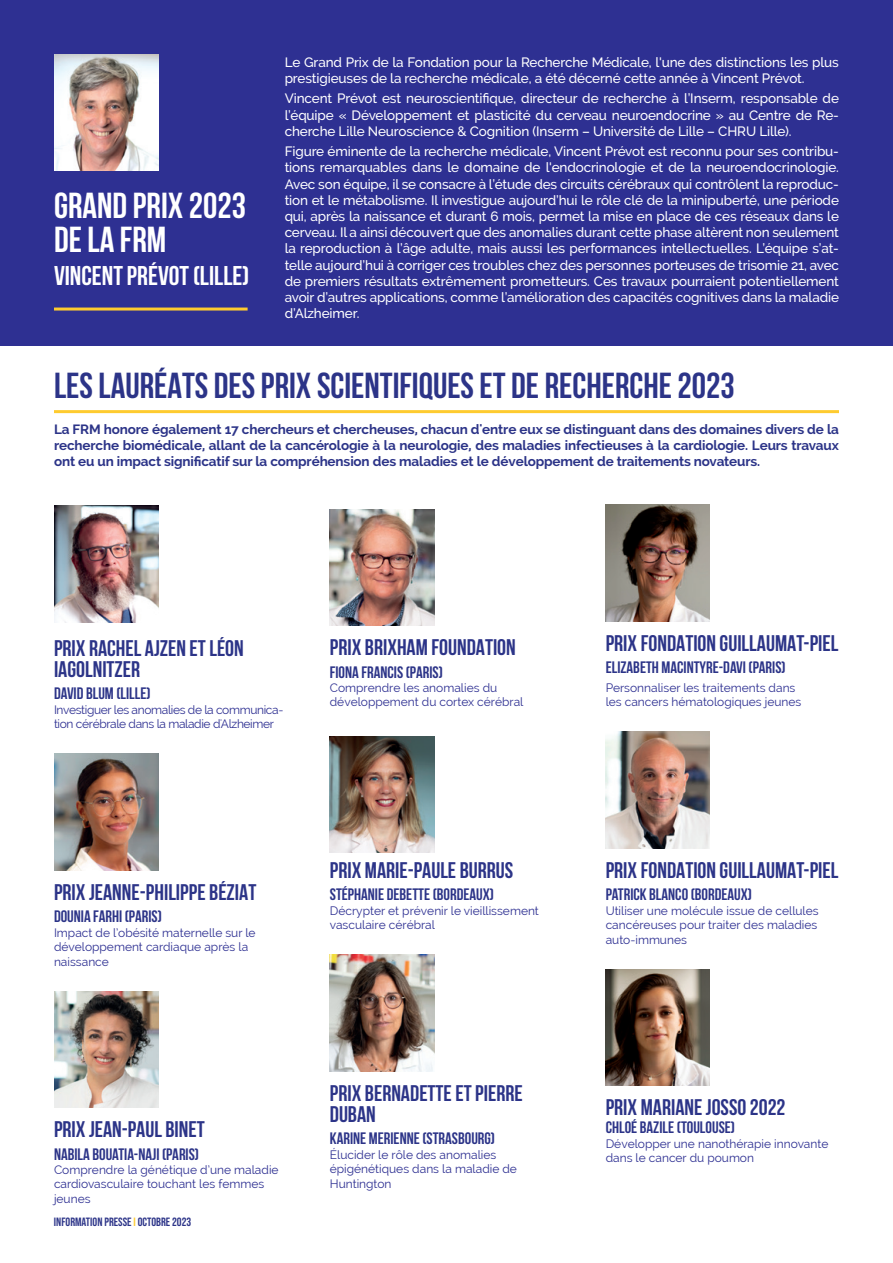
<style>
.page{position:relative;width:893px;height:1263px;background:#fff}
.page>*{position:absolute;margin:0;border:0;box-sizing:border-box;transform-origin:0 0}
.t1{font:700 36px "Bebas Neue";color:#2c3488}
.t2{font:700 36px/34.5px "Bebas Neue";color:#fff}
.t3{font:700 27px "Bebas Neue";color:#fff}
.t4{font:700 22.5px/21px "Bebas Neue";color:#2c3488}
.t5{font:700 16.5px "Bebas Neue";color:#2c3488}
.t6{font:500 13.5px/16.2px "Raleway";letter-spacing:-.01em;color:#fff;text-align:justify}
.t7{font:700 13.5px/16.2px "Raleway";letter-spacing:-.01em;color:#2c3488;text-align:justify}
.t8{font:12px/14.4px "Raleway";color:#2e3092}
.t9{font:12px/14.4px "Raleway";letter-spacing:-.03em;color:#2e3092}
.t10{font:12px "Bebas Neue";color:#2c3488}
.s1{color:#fecb2f}
</style>
<div class="page">
<div style="left:0;top:0;width:893px;height:345px;background:#2e3092"></div>
<hr style="left:54px;top:410px;width:785px;height:3px;background:#fecb2f">
<img style="left:54px;top:506px;width:104px;height:116px">
<img style="left:54px;top:754px;width:104px;height:116px">
<img style="left:54px;top:991px;width:104px;height:117px">
<img style="left:330px;top:509px;width:104px;height:117px">
<img style="left:330px;top:736px;width:104px;height:117px">
<img style="left:330px;top:955px;width:104px;height:116px">
<img style="left:606px;top:505px;width:104px;height:117px">
<img style="left:606px;top:732px;width:104px;height:117px">
<img style="left:606px;top:969px;width:104px;height:117px">
<img style="left:54px;top:54px;width:104px;height:117px">
<hr style="left:54px;top:308px;width:194px;height:3px;background:#fecb2f">
<h1 class="t2" style="left:54px;top:188px;width:193px">GRAND PRIX 2023<br>DE LA FRM</h1>
<h2 class="t3" style="left:54px;top:261px;width:197px">VINCENT PRÉVOT (LILLE)</h2>
<p class="t6" style="left:285px;top:54px;width:556px">Le Grand Prix de la Fondation pour la Recherche Médicale, l'une des distinctions les plus prestigieuses de la recherche médicale, a été décerné cette année à Vincent Prévot.</p>
<p class="t6" style="left:285px;top:90px;width:556px">Vincent Prévot est neuroscientifique, directeur de recherche à l’Inserm, responsable de l’équipe « Développement et plasticité du cerveau neuroendocrine » au Centre de Re&shy;cherche Lille Neuroscience &amp; Cognition (Inserm – Université de Lille – CHRU Lille).</p>
<p class="t6" style="left:285px;top:143px;width:556px">Figure éminente de la recherche médicale, Vincent Prévot est reconnu pour ses contribu&shy;tions remarquables dans le domaine de l'endocrinologie et de la neuroendocrinologie.<br>Avec son équipe, il se consacre à l’étude des circuits cérébraux qui contrôlent la reproduc&shy;tion et le métabolisme. Il investigue aujourd’hui le rôle clé de la minipuberté, une période qui, après la naissance et durant 6 mois, permet la mise en place de ces réseaux dans le cerveau. Il a ainsi découvert que des anomalies durant cette phase altèrent non seulement la reproduction à l’âge adulte, mais aussi les performances intellectuelles. L’équipe s’at&shy;telle aujourd’hui à corriger ces troubles chez des personnes porteuses de trisomie 21, avec de premiers résultats extrêmement prometteurs. Ces travaux pourraient potentiellement avoir d’autres applications, comme l’amélioration des capacités cognitives dans la maladie d’Alzheimer.</p>
<h1 class="t1" style="left:54px;top:366px;width:682px">LES LAURÉATS DES PRIX SCIENTIFIQUES ET DE RECHERCHE 2023</h1>
<p class="t7" style="left:54px;top:421px;width:786px">La FRM honore également 17 chercheurs et chercheuses, chacun d'entre eux se distinguant dans des domaines divers de la recherche biomédicale, allant de la cancérologie à la neurologie, des maladies infectieuses à la cardiologie. Leurs travaux ont eu un impact significatif sur la compréhension des maladies et le développement de traitements novateurs.</p>
<h3 class="t4" style="left:54px;top:638px;width:191px">PRIX RACHEL AJZEN ET LÉON<br>IAGOLNITZER</h3>
<p class="t5" style="left:54px;top:685px;width:98px">DAVID BLUM (LILLE)</p>
<p class="t9" style="left:54px;top:702px;width:231px">Investiguer les anomalies de la communica&shy;tion cérébrale dans la maladie d'Alzheimer</p>
<h3 class="t4" style="left:330px;top:637px;width:187px">PRIX BRIXHAM FOUNDATION</h3>
<p class="t5" style="left:330px;top:663px;width:114px">FIONA FRANCIS (PARIS)</p>
<p class="t8" style="left:330px;top:680px;width:195px">Comprendre les anomalies du développement du cortex cérébral</p>
<h3 class="t4" style="left:54px;top:881px;width:204px">PRIX JEANNE-PHILIPPE BÉZIAT</h3>
<p class="t5" style="left:54px;top:907px;width:109px">DOUNIA FARHI (PARIS)</p>
<p class="t8" style="left:54px;top:925px;width:203px">Impact de l’obésité maternelle sur le développement cardiaque après la naissance</p>
<h3 class="t4" style="left:54px;top:1119px;width:152px">PRIX JEAN-PAUL BINET</h3>
<p class="t5" style="left:54px;top:1145px;width:147px">NABILA BOUATIA-NAJI (PARIS)</p>
<p class="t8" style="left:54px;top:1162px;width:226px">Comprendre la génétique d’une maladie cardiovasculaire touchant les femmes jeunes</p>
<p class="t10" style="left:54px;top:1215px;width:139px">INFORMATION PRESSE <span class="s1">I</span> OCTOBRE 2023</p>
<h3 class="t4" style="left:330px;top:860px;width:185px">PRIX MARIE-PAULE BURRUS</h3>
<p class="t5" style="left:330px;top:886px;width:166px">STÉPHANIE DEBETTE (BORDEAUX)</p>
<p class="t8" style="left:330px;top:903px;width:211px">Décrypter et prévenir le vieillissement vasculaire cérébral</p>
<h3 class="t4" style="left:330px;top:1082px;width:194px">PRIX BERNADETTE ET PIERRE<br>DUBAN</h3>
<p class="t5" style="left:330px;top:1129px;width:167px">KARINE MERIENNE (STRASBOURG)</p>
<p class="t8" style="left:330px;top:1147px;width:189px">Élucider le rôle des anomalies épigénétiques dans la maladie de<br>Huntington</p>
<h3 class="t4" style="left:606px;top:633px;width:234px">PRIX FONDATION GUILLAUMAT-PIEL</h3>
<p class="t5" style="left:606px;top:659px;width:181px">ELIZABETH MACINTYRE-DAVI (PARIS)</p>
<p class="t8" style="left:606px;top:680px;width:197px">Personnaliser les traitements dans les cancers hématologiques jeunes</p>
<h3 class="t4" style="left:606px;top:860px;width:234px">PRIX FONDATION GUILLAUMAT-PIEL</h3>
<p class="t5" style="left:606px;top:886px;width:148px">PATRICK BLANCO (BORDEAUX)</p>
<p class="t8" style="left:606px;top:903px;width:214px;text-align:justify">Utiliser une molécule issue de cellules cancéreuses pour traiter des maladies auto-immunes</p>
<h3 class="t4" style="left:606px;top:1097px;width:181px">PRIX MARIANE JOSSO 2022</h3>
<p class="t5" style="left:606px;top:1119px;width:131px">CHLOÉ BAZILE (TOULOUSE)</p>
<p class="t8" style="left:606px;top:1136px;width:224px">Développer une nanothérapie innovante dans le cancer du poumon</p>
</div>
